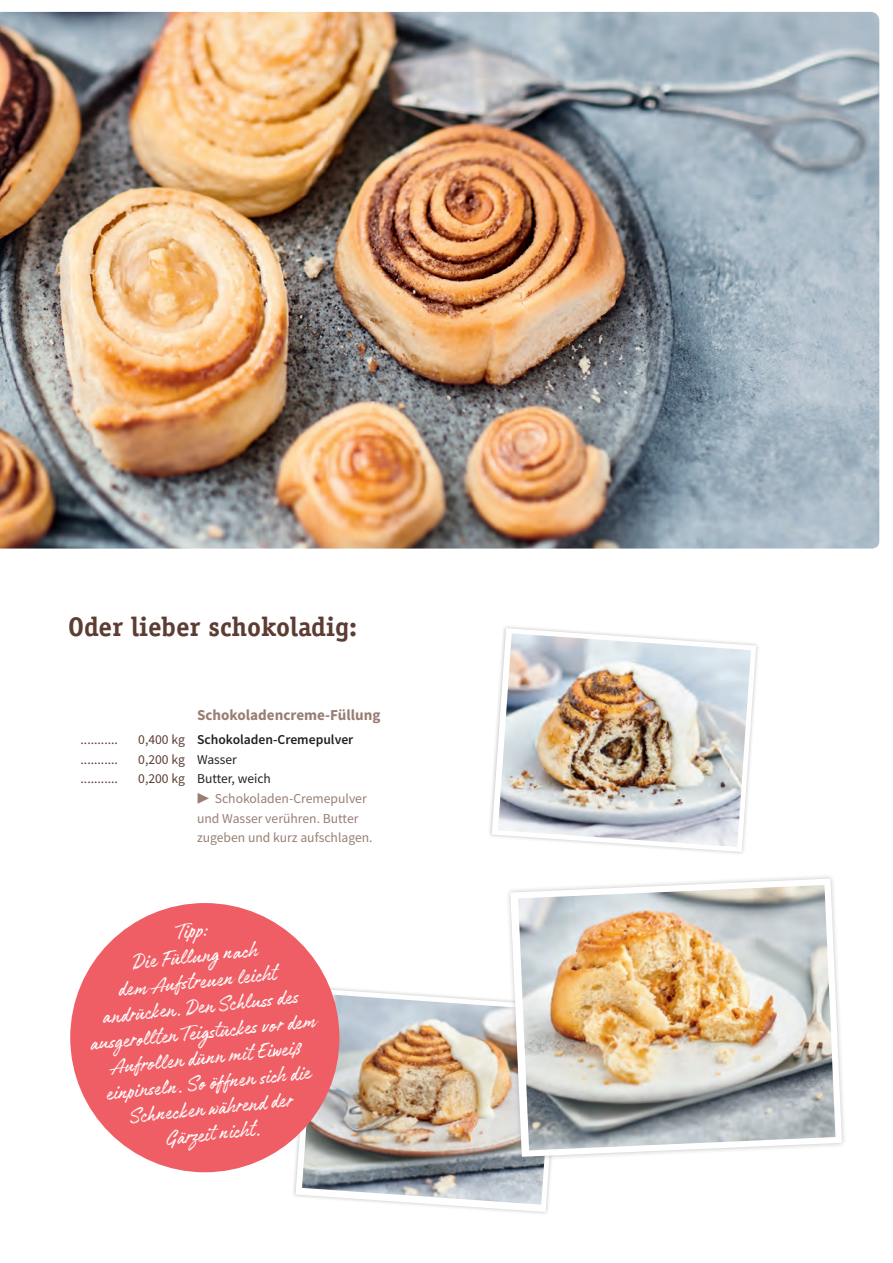
<style>
.page{position:relative;width:893px;height:1263px;background:#fff}
.page>*{position:absolute;margin:0;border:0;box-sizing:border-box;transform-origin:0 0}
.t1{font:700 27px "Officina Serif LT";color:#5d3d33}
.t2{font:24px/25.5px "Authenia";color:#fff;text-align:center}
.t3{font:700 15.15px "Source Sans Pro";color:#987e74}
.t4{font:13.65px/19.6px "Source Sans Pro";color:#987e74}
.t5{font:13.65px/19.6px "Source Sans Pro";color:#5d3d33;text-align:justify}
.t6{font:600 13.65px "Source Sans Pro";color:#231f20}
.t7{font:13.5px/19.6px "Source Sans Pro";color:#231f20}
</style>
<div class="page">
<img style="left:0;top:12px;width:879px;height:537px">
<svg style="left:492px;top:628px;width:264px;height:224px"></svg>
<img style="left:498px;top:633px;width:253px;height:214px">
<svg style="left:296px;top:988px;width:252px;height:224px"></svg>
<img style="left:302px;top:993px;width:249px;height:212px">
<div style="left:505px;top:874px;width:342px;height:287px;background:#231f20;opacity:.25"></div>
<svg style="left:510px;top:878px;width:332px;height:279px"></svg>
<img style="left:518px;top:885px;width:317px;height:265px">
<div style="left:70px;top:903px;width:269px;height:269px;background:#f05e65;border-radius:50%"></div>
<p class="t1" style="left:68px;top:610px;width:291px">Oder lieber schokoladig:</p>
<p class="t3" style="left:197px;top:704px;width:185px">Schokoladencreme-Füllung</p>
<p class="t5" style="left:81px;top:730px;width:39px">........... ........... ...........</p>
<p class="t5" style="left:138px;top:730px;width:48px">0,400 kg 0,200 kg 0,200 kg</p>
<p class="t6" style="left:197px;top:730px;width:158px">Schokoladen-Cremepulver</p>
<p class="t7" style="left:197px;top:749px;width:75px">Wasser<br>Butter, weich</p>
<p class="t4" style="left:197px;top:788px;width:177px">▶ Schokoladen-Cremepulver und Wasser verühren. Butter zugeben und kurz aufschlagen.</p>
<p class="t2" style="left:78px;top:933px;width:228px;rotate:-6deg">Tipp:<br>Die Füllung nach<br>dem Aufstreuen leicht andrücken. Den Schluss des ausgerollten Teigstückes vor dem<br>Aufrollen dünn mit Eiweiß einpinseln. So öffnen sich die<br>Schnecken während der<br>Gärzeit nicht.</p>
</div>
